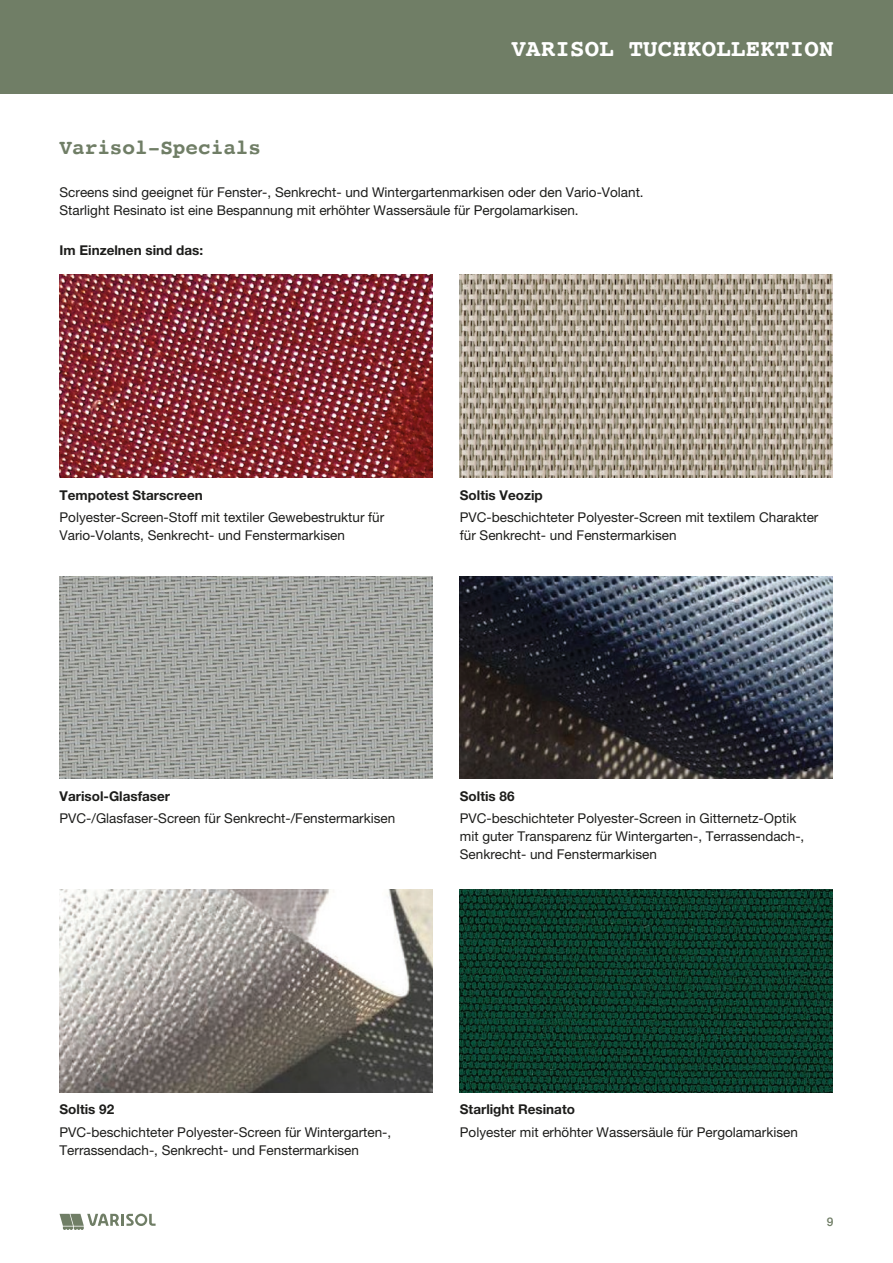
<style>
.page{position:relative;width:893px;height:1263px;background:#fff}
.page>*{position:absolute;margin:0;border:0;box-sizing:border-box;transform-origin:0 0}
.t1{font:700 24px "Courier";letter-spacing:.01em;color:#fff}
.t2{font:700 21px "Courier";color:#707e66}
.t3{font:13.5px/18px "Helvetica Neue LT Pro";color:#1d1d1b}
.t4{font:700 13.5px "Helvetica Neue LT Pro";color:#1d1d1b}
.t5{font:500 12px "Helvetica Neue LT Pro";color:#707e66}
</style>
<div class="page">
<div style="left:0;top:0;width:893px;height:94px;background:#707e66"></div>
<svg style="left:60px;top:1213px;width:96px;height:17px"></svg>
<img style="left:60px;top:275px;width:372px;height:202px">
<img style="left:60px;top:576px;width:372px;height:203px">
<img style="left:460px;top:889px;width:373px;height:203px">
<img style="left:60px;top:889px;width:372px;height:203px">
<img style="left:460px;top:275px;width:373px;height:202px">
<img style="left:460px;top:576px;width:373px;height:203px">
<h1 class="t1" style="left:511px;top:29px;width:323px">VARISOL TUCHKOLLEKTION</h1>
<h2 class="t2" style="left:60px;top:130px;width:203px">Varisol-Specials</h2>
<p class="t3" style="left:60px;top:183px;width:586px">Screens sind geeignet für Fenster-, Senkrecht- und Wintergartenmarkisen oder den Vario-Volant.<br>Starlight Resinato ist eine Bespannung mit erhöhter Wassersäule für Pergolamarkisen.</p>
<p class="t4" style="left:60px;top:241px;width:145px">Im Einzelnen sind das:</p>
<p class="t4" style="left:60px;top:487px;width:145px">Tempotest Starscreen</p>
<p class="t3" style="left:60px;top:508px;width:326px">Polyester-Screen-Stoff mit textiler Gewebestruktur für<br>Vario-Volants, Senkrecht- und Fenstermarkisen</p>
<p class="t4" style="left:460px;top:487px;width:84px">Soltis Veozip</p>
<p class="t3" style="left:460px;top:508px;width:360px">PVC-beschichteter Polyester-Screen mit textilem Charakter für Senkrecht- und Fenstermarkisen</p>
<p class="t4" style="left:60px;top:788px;width:112px">Varisol-Glasfaser</p>
<p class="t3" style="left:60px;top:809px;width:337px">PVC-/Glasfaser-Screen für Senkrecht-/Fenstermarkisen</p>
<p class="t4" style="left:460px;top:788px;width:56px">Soltis 86</p>
<p class="t3" style="left:460px;top:809px;width:346px">PVC-beschichteter Polyester-Screen in Gitternetz-Optik mit guter Transparenz für Wintergarten-, Terrassendach-,<br>Senkrecht- und Fenstermarkisen</p>
<p class="t4" style="left:60px;top:1101px;width:56px">Soltis 92</p>
<p class="t3" style="left:60px;top:1123px;width:333px">PVC-beschichteter Polyester-Screen für Wintergarten-,<br>Terrassendach-, Senkrecht- und Fenstermarkisen</p>
<p class="t4" style="left:460px;top:1101px;width:117px">Starlight Resinato</p>
<p class="t3" style="left:460px;top:1123px;width:340px">Polyester mit erhöhter Wassersäule für Pergolamarkisen</p>
<p class="t5" style="left:827px;top:1214px;width:8px">9</p>
</div>
